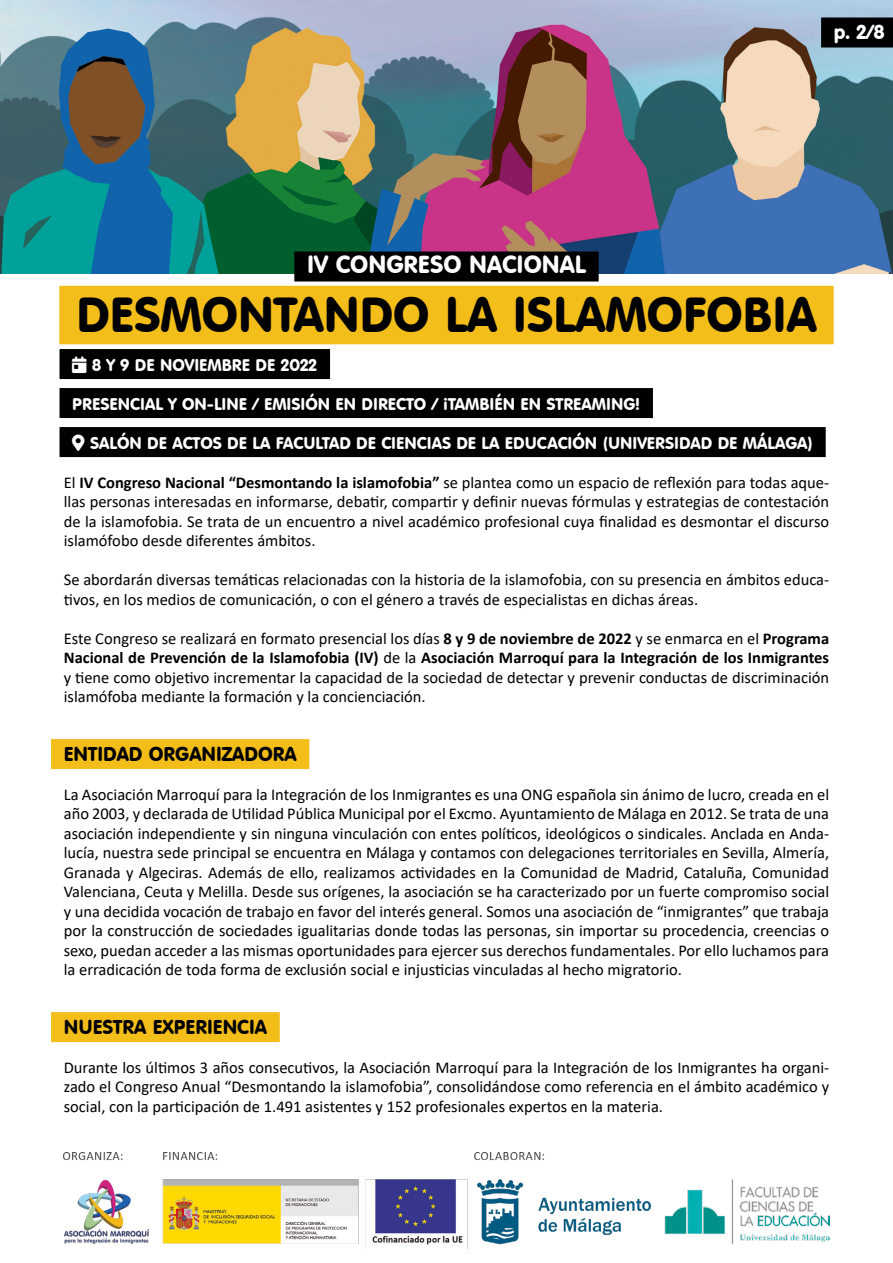
<style>
.page{position:relative;width:893px;height:1263px;background:#fff}
.page>*{position:absolute;margin:0;border:0;box-sizing:border-box;transform-origin:0 0}
.t1{font:48px "VAG Rounded BT";color:#000}
.t2{font:24px "VAG Rounded BT";color:#fff}
.t3{font:19.5px "VAG Rounded BT";color:#000}
.t4{font:19.5px "VAG Rounded BT";color:#fff}
.t5{font:16.5px/19.5px "Calibri";color:#000;text-align:justify}
.t6{font:16.5px "VAG Rounded BT";color:#fff}
.s1{font-weight:700}
</style>
<div class="page">
<img style="left:0;top:0;width:893px;height:273px">
<div style="left:821px;top:18px;width:72px;height:30px;background:#000"></div>
<div style="left:294px;top:252px;width:305px;height:30px;background:#000"></div>
<div style="left:59px;top:286px;width:775px;height:58px;background:#f3bd1a"></div>
<div style="left:60px;top:349px;width:270px;height:30px;background:#000"></div>
<div style="left:60px;top:388px;width:593px;height:30px;background:#000"></div>
<div style="left:60px;top:427px;width:766px;height:30px;background:#000"></div>
<div style="left:51px;top:739px;width:258px;height:30px;background:#f3bd1a"></div>
<div style="left:51px;top:1012px;width:229px;height:30px;background:#f3bd1a"></div>
<img style="left:63px;top:1152px;width:767px;height:96px">
<p class="t4" style="left:834px;top:20px;width:52px">p. 2/8</p>
<h2 class="t2" style="left:307px;top:249px;width:280px">IV CONGRESO NACIONAL</h2>
<h1 class="t1" style="left:76px;top:284px;width:742px">DESMONTANDO LA ISLAMOFOBIA</h1>
<p class="t6" style="left:92px;top:354px;width:227px">8 Y 9 DE NOVIEMBRE DE 2022</p>
<p class="t6" style="left:72px;top:393px;width:569px">PRESENCIAL Y ON-LINE / EMISIÓN EN DIRECTO / ¡TAMBIÉN EN STREAMING!</p>
<p class="t6" style="left:90px;top:432px;width:724px">SALÓN DE ACTOS DE LA FACULTAD DE CIENCIAS DE LA EDUCACIÓN (UNIVERSIDAD DE MÁLAGA)</p>
<p class="t5" style="left:64px;top:472px;width:767px">El <span class="s1">IV Congreso Nacional “Desmontando la islamofobia”</span> se plantea como un espacio de reflexión para todas aque&shy;llas personas interesadas en informarse, debatir, compartir y definir nuevas fórmulas y estrategias de contestación de la islamofobia. Se trata de un encuentro a nivel académico profesional cuya finalidad es desmontar el discurso islamófobo desde diferentes ámbitos.</p>
<p class="t5" style="left:64px;top:569px;width:767px">Se abordarán diversas temáticas relacionadas con la historia de la islamofobia, con su presencia en ámbitos educa&shy;tivos, en los medios de comunicación, o con el género a través de especialistas en dichas áreas.</p>
<p class="t5" style="left:64px;top:628px;width:767px">Este Congreso se realizará en formato presencial los días <span class="s1">8 y 9 de noviembre de 2022</span> y se enmarca en el <span class="s1">Programa Nacional de Prevención de la Islamofobia (IV)</span> de la <span class="s1">Asociación Marroquí para la Integración de los Inmigrantes </span>y tiene como objetivo incrementar la capacidad de la sociedad de detectar y prevenir conductas de discriminación islamófoba mediante la formación y la concienciación.</p>
<p class="t3" style="left:64px;top:741px;width:234px">ENTIDAD ORGANIZADORA</p>
<p class="t5" style="left:64px;top:784px;width:767px">La Asociación Marroquí para la Integración de los Inmigrantes es una ONG española sin ánimo de lucro, creada en el año 2003, y declarada de Utilidad Pública Municipal por el Excmo. Ayuntamiento de Málaga en 2012. Se trata de una asociación independiente y sin ninguna vinculación con entes políticos, ideológicos o sindicales. Anclada en Anda&shy;lucía, nuestra sede principal se encuentra en Málaga y contamos con delegaciones territoriales en Sevilla, Almería, Granada y Algeciras. Además de ello, realizamos actividades en la Comunidad de Madrid, Cataluña, Comunidad Valenciana, Ceuta y Melilla. Desde sus orígenes, la asociación se ha caracterizado por un fuerte compromiso social y una decidida vocación de trabajo en favor del interés general. Somos una asociación de “inmigrantes” que trabaja por la construcción de sociedades igualitarias donde todas las personas, sin importar su procedencia, creencias o sexo, puedan acceder a las mismas oportunidades para ejercer sus derechos fundamentales. Por ello luchamos para la erradicación de toda forma de exclusión social e injusticias vinculadas al hecho migratorio.</p>
<p class="t3" style="left:64px;top:1014px;width:205px">NUESTRA EXPERIENCIA</p>
<p class="t5" style="left:64px;top:1057px;width:767px">Durante los últimos 3 años consecutivos, la Asociación Marroquí para la Integración de los Inmigrantes ha organi&shy;zado el Congreso Anual “Desmontando la islamofobia”, consolidándose como referencia en el ámbito académico y social, con la participación de 1.491 asistentes y 152 profesionales expertos en la materia.</p>
</div>
